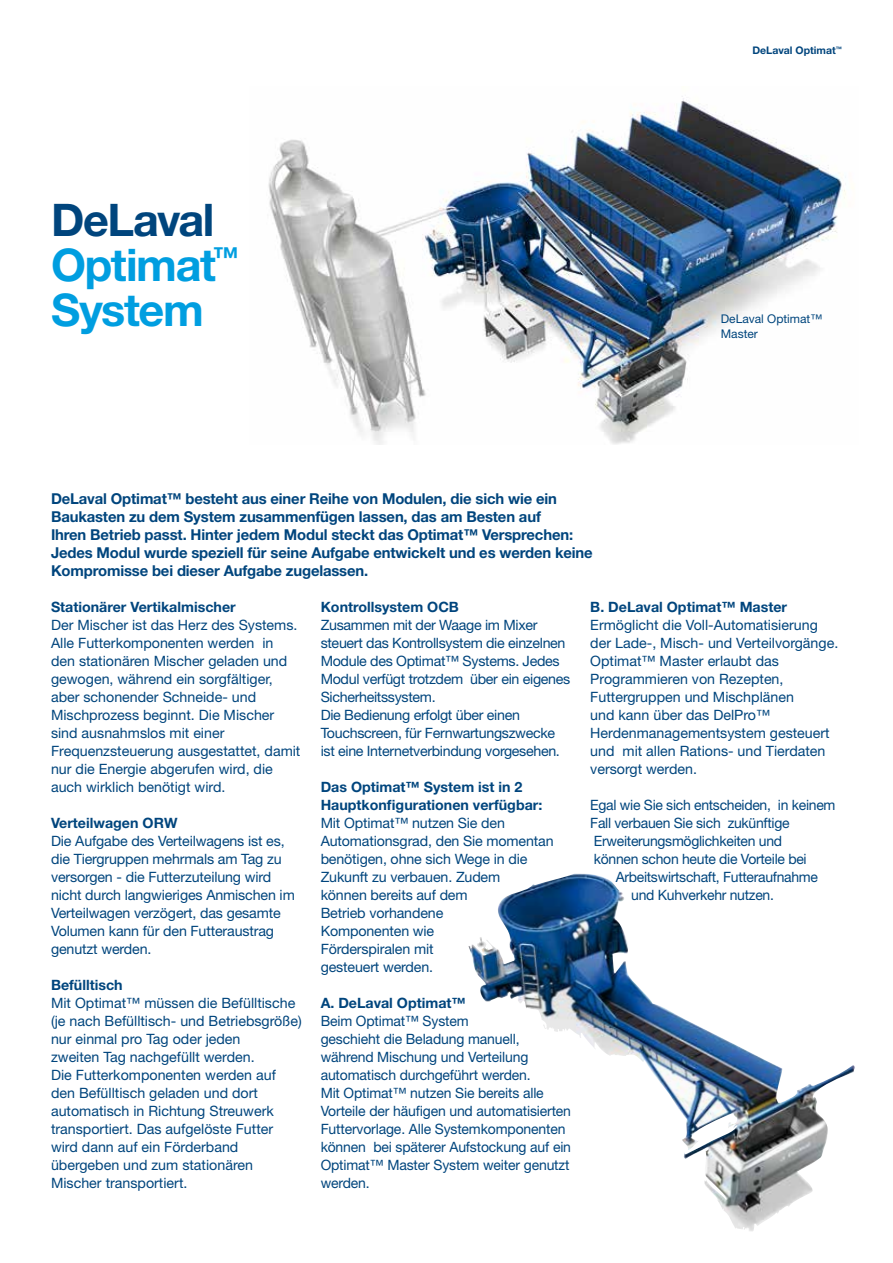
<style>
.page{position:relative;width:893px;height:1263px;background:#fff}
.page>*{position:absolute;margin:0;border:0;box-sizing:border-box;transform-origin:0 0}
.t1{font:700 45px/45px "Helvetica Neue LT Std";letter-spacing:-.03em;color:#009ee0}
._2_Body_copy_text{font:700 15px/18px "Helvetica Neue LT Std";letter-spacing:-.01em;color:#00457d}
._2_Body_copy_text-2{font:14.25px/18px "Helvetica Neue LT Std";letter-spacing:-.01em;color:#00457d}
._5_Sub_headline_Body{font:14.25px/18px "Helvetica Neue LT Std";letter-spacing:-.02em;color:#00457d}
._5_Sub_headline_Body-2{font:700 14.25px/18px "Helvetica Neue LT Std";color:#00457d}
._3_Body_copy_hanging{font:700 14.25px "Helvetica Neue LT Std";color:#00457d}
.Page_information{font:12px/14.4px "Helvetica Neue LT Std";color:#00457d}
.t2{font:700 10.5px "Helvetica Neue LT Std";color:#00457d}
.s1{color:#00457d}
</style>
<div class="page">
<img style="left:468px;top:884px;width:311px;height:347px">
<img style="left:268px;top:96px;width:578px;height:348px">
<p class="t1" style="left:51px;top:197px;width:189px"><span class="s1">DeLaval<br></span>Optimat<sup>™<br></sup>System</p>
<p class="_2_Body_copy_text" style="left:51px;top:489px;width:543px">DeLaval Optimat™ besteht aus einer Reihe von Modulen, die sich wie ein Baukasten zu dem System zusammenfügen lassen, das am Besten auf<br>Ihren Betrieb passt. Hinter jedem Modul steckt das Optimat™ Versprechen:<br>Jedes Modul wurde speziell für seine Aufgabe entwickelt und es werden keine Kompromisse bei dieser Aufgabe zugelassen.</p>
<p class="t2" style="left:752px;top:44px;width:91px">DeLaval Optimat<sup>™</sup></p>
<p class="Page_information" style="left:721px;top:312px;width:103px">DeLaval Optimat™<br>Master</p>
<p class="_3_Body_copy_hanging" style="left:51px;top:598px;width:186px">Stationärer Vertikalmischer</p>
<p class="_2_Body_copy_text-2" style="left:51px;top:616px;width:251px">Der Mischer ist das Herz des Systems.<br>Alle Futterkomponenten werden in den stationären Mischer geladen und gewogen, während ein sorgfältiger, aber schonender Schneide- und Mischprozess beginnt. Die Mischer sind ausnahmslos mit einer Frequenzsteuerung ausgestattet, damit nur die Energie abgerufen wird, die auch wirklich benötigt wird.</p>
<p class="_5_Sub_headline_Body-2" style="left:51px;top:814px;width:128px">Verteilwagen ORW</p>
<p class="_2_Body_copy_text-2" style="left:51px;top:832px;width:245px">Die Aufgabe des Verteilwagens ist es, die Tiergruppen mehrmals am Tag zu versorgen - die Futterzuteilung wird nicht durch langwieriges Anmischen im Verteilwagen verzögert, das gesamte Volumen kann für den Futteraustrag genutzt werden.</p>
<p class="_5_Sub_headline_Body-2" style="left:51px;top:976px;width:73px">Befülltisch</p>
<p class="_2_Body_copy_text-2" style="left:51px;top:994px;width:252px">Mit Optimat™ müssen die Befülltische (je nach Befülltisch- und Betriebsgröße) nur einmal pro Tag oder jeden<br>zweiten Tag nachgefüllt werden.<br>Die Futterkomponenten werden auf den Befülltisch geladen und dort automatisch in Richtung Streuwerk transportiert. Das aufgelöste Futter wird dann auf ein Förderband übergeben und zum stationären Mischer transportiert.</p>
<p class="_5_Sub_headline_Body-2" style="left:321px;top:598px;width:140px">Kontrollsystem OCB</p>
<p class="_5_Sub_headline_Body" style="left:321px;top:616px;width:251px">Zusammen mit der Waage im Mixer steuert das Kontrollsystem die einzelnen Module des Optimat™ Systems. Jedes Modul verfügt trotzdem über ein eigenes Sicherheitssystem.</p>
<p class="_5_Sub_headline_Body" style="left:321px;top:706px;width:241px">Die Bedienung erfolgt über einen<br>Touchscreen, für Fernwartungszwecke ist eine Internetverbindung vorgesehen.</p>
<p class="_5_Sub_headline_Body-2" style="left:321px;top:778px;width:223px">Das Optimat™ System ist in 2<br>Hauptkonfigurationen verfügbar:</p>
<p class="_2_Body_copy_text-2" style="left:321px;top:814px;width:235px">Mit Optimat™ nutzen Sie den<br>Automationsgrad, den Sie momentan benötigen, ohne sich Wege in die<br>Zukunft zu verbauen. Zudem<br>können bereits auf dem<br>Betrieb vorhandene<br>Komponenten wie<br>Förderspiralen mit<br>gesteuert werden.</p>
<p class="_5_Sub_headline_Body-2" style="left:321px;top:994px;width:147px">A. DeLaval Optimat™</p>
<p class="_2_Body_copy_text-2" style="left:321px;top:1012px;width:252px">Beim Optimat™ System<br>geschieht die Beladung manuell, während Mischung und Verteilung automatisch durchgeführt werden.<br>Mit Optimat™ nutzen Sie bereits alle Vorteile der häufigen und automatisierten Futtervorlage. Alle Systemkomponenten können bei späterer Aufstockung auf ein Optimat™ Master System weiter genutzt werden.</p>
<p class="_5_Sub_headline_Body-2" style="left:590px;top:598px;width:198px">B. DeLaval Optimat™ Master</p>
<p class="_2_Body_copy_text-2" style="left:590px;top:616px;width:249px">Ermöglicht die Voll-Automatisierung der Lade-, Misch- und Verteilvorgänge.<br>Optimat™ Master erlaubt das<br>Programmieren von Rezepten,<br>Futtergruppen und Mischplänen<br>und kann über das DelPro™<br>Herdenmanagementsystem gesteuert und mit allen Rations- und Tierdaten versorgt werden.</p>
<p class="_2_Body_copy_text-2" style="left:590px;top:796px;width:247px">Egal wie Sie sich entscheiden, in keinem</p>
<p class="_2_Body_copy_text-2" style="left:590px;top:814px;width:201px">Fall verbauen Sie sich zukünftige</p>
<p class="_2_Body_copy_text-2" style="left:594px;top:832px;width:190px">Erweiterungsmöglichkeiten und</p>
<p class="_2_Body_copy_text-2" style="left:594px;top:850px;width:214px">können schon heute die Vorteile bei</p>
<p class="_2_Body_copy_text-2" style="left:616px;top:868px;width:204px">Arbeitswirtschaft, Futteraufnahme</p>
<p class="_2_Body_copy_text-2" style="left:631px;top:886px;width:144px">und Kuhverkehr nutzen.</p>
</div>
